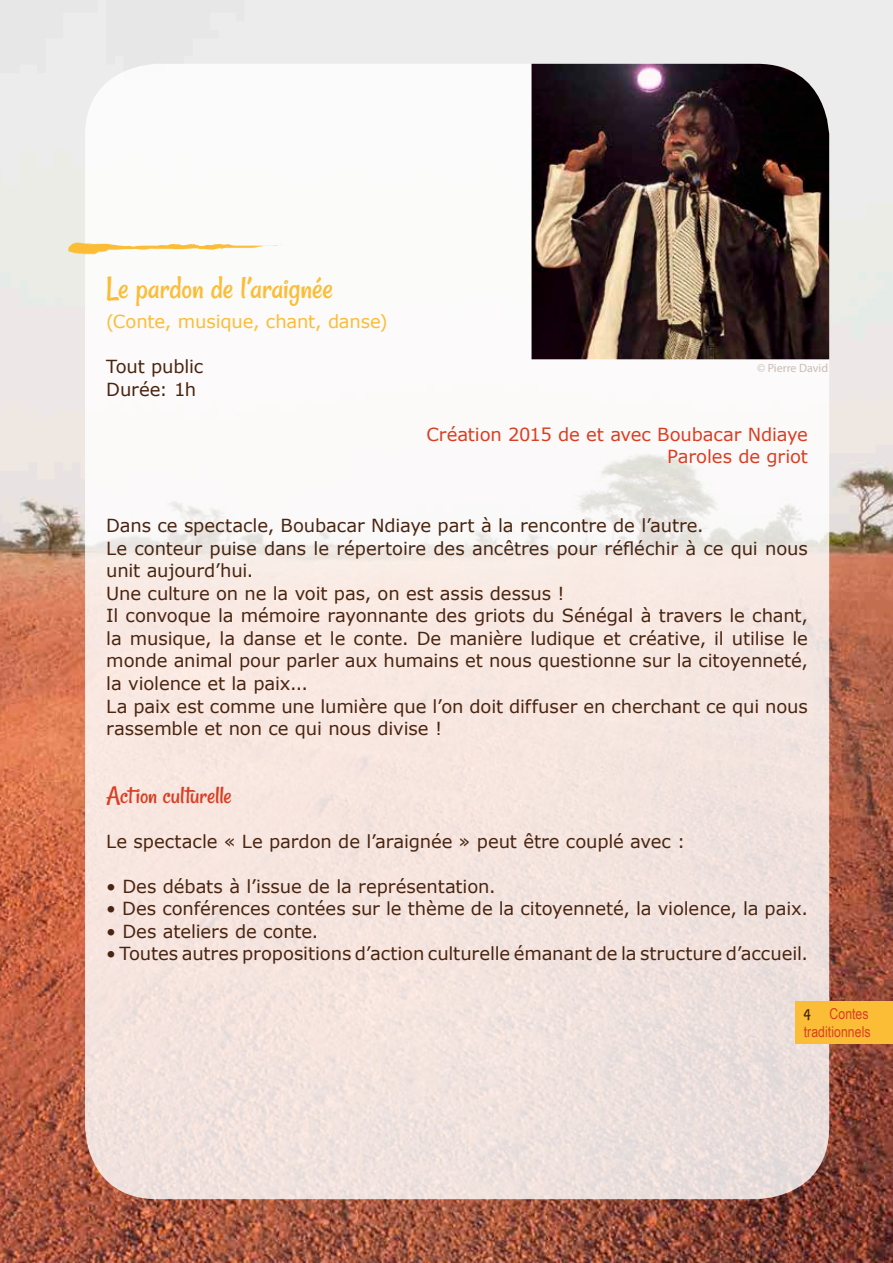
<style>
.page{position:relative;width:893px;height:1263px;background:#fff}
.page>*{position:absolute;margin:0;border:0;box-sizing:border-box;transform-origin:0 0}
.sous_titre{font:33px "Rancho";letter-spacing:-.005em;color:#fbbd36}
.texte_principal{font:25.5px "Rancho";letter-spacing:-.005em;color:#d93e23}
.texte_principal-2{font:18px/22.5px "Verdana";letter-spacing:-.005em;color:#492510}
.texte_principal-3{font:18px "Verdana";letter-spacing:-.01em;color:#d93e23}
.texte_principal-4{font:18px "Verdana";letter-spacing:-.01em;color:#fbbd36}
.t1{font:15px/18px "Arial Narrow";letter-spacing:.005em;color:#d93e23;text-align:right}
.t2{font:15px "Rancho";color:#492510}
.légende{font:12px "Myriad Pro";color:#c8bdb7}
</style>
<div class="page">
<img style="left:0;top:0;width:893px;height:1263px">
<div style="left:85px;top:64px;width:744px;height:1135px;background:linear-gradient(to bottom,#feffff,#efdcd6);border-radius:72px"></div>
<div style="left:795px;top:1001px;width:98px;height:42px;background:#fbbd36"></div>
<svg style="left:68px;top:242px;width:216px;height:13px"></svg>
<img style="left:531px;top:64px;width:298px;height:295px">
<p class="sous_titre" style="left:106px;top:269px;width:228px">Le pardon de l’araignée</p>
<p class="texte_principal-4" style="left:106px;top:310px;width:283px">(Conte, musique, chant, danse)</p>
<p class="texte_principal-2" style="left:106px;top:356px;width:99px">Tout public</p>
<p class="texte_principal-2" style="left:106px;top:378px;width:91px">Durée: 1h</p>
<p class="légende" style="left:757px;top:360px;width:73px">© Pierre David</p>
<p class="texte_principal-3" style="left:426px;top:423px;width:383px">Création 2015 de et avec Boubacar Ndiaye</p>
<p class="texte_principal-3" style="left:667px;top:445px;width:142px">Paroles de griot</p>
<p class="texte_principal-2" style="left:106px;top:515px;width:599px">Dans ce spectacle, Boubacar Ndiaye part à la rencontre de l’autre.</p>
<p class="texte_principal-2" style="left:106px;top:537px;width:703px">Le conteur puise dans le répertoire des ancêtres pour réfléchir à ce qui nous unit aujourd’hui.</p>
<p class="texte_principal-2" style="left:106px;top:582px;width:460px">Une culture on ne la voit pas, on est assis dessus !</p>
<p class="texte_principal-2" style="left:106px;top:605px;width:703px;text-align:justify">Il convoque la mémoire rayonnante des griots du Sénégal à travers le chant, la musique, la danse et le conte. De manière ludique et créative, il utilise le monde animal pour parler aux humains et nous questionne sur la citoyenneté, la violence et la paix...</p>
<p class="texte_principal-2" style="left:106px;top:695px;width:703px">La paix est comme une lumière que l’on doit diffuser en cherchant ce qui nous rassemble et non ce qui nous divise !</p>
<p class="texte_principal" style="left:106px;top:780px;width:127px">Action culturelle</p>
<p class="texte_principal-2" style="left:106px;top:830px;width:581px">Le spectacle « Le pardon de l’araignée » peut être couplé avec :</p>
<p class="texte_principal-2" style="left:106px;top:875px;width:391px">• Des débats à l’issue de la représentation.</p>
<p class="texte_principal-2" style="left:106px;top:897px;width:703px">• Des conférences contées sur le thème de la citoyenneté, la violence, la paix.</p>
<p class="texte_principal-2" style="left:106px;top:920px;width:214px">• Des ateliers de conte.</p>
<p class="texte_principal-2" style="left:106px;top:942px;width:703px">• Toutes autres propositions d’action culturelle émanant de la structure d’accueil.</p>
<p class="t1" style="left:804px;top:1004px;width:68px">Contes traditionnels</p>
<p class="t2" style="left:804px;top:1005px;width:8px">4</p>
</div>
